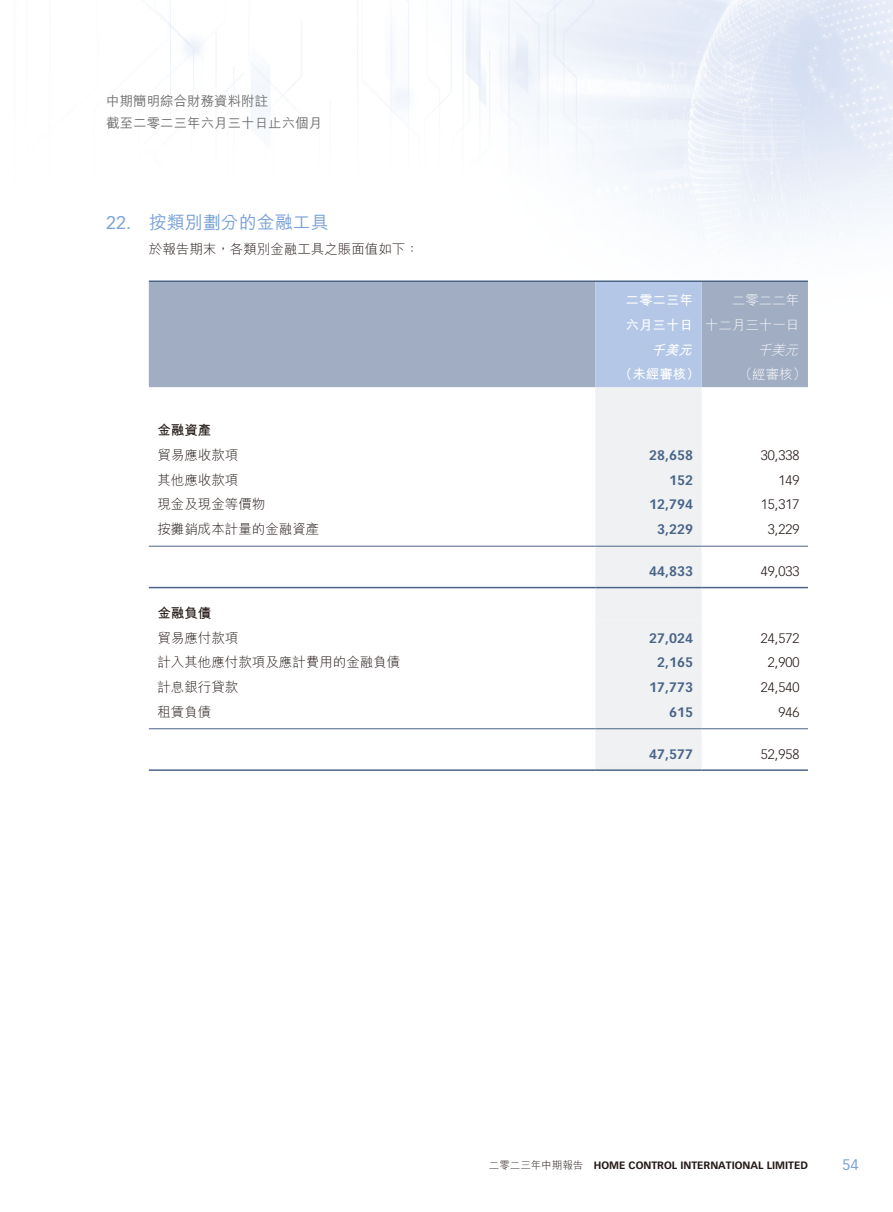
<style>
.page{position:relative;width:893px;height:1212px;background:#fff}
.page>*{position:absolute;margin:0;border:0;box-sizing:border-box;transform-origin:0 0}
.t1{font:18px "M Hei HK Medium E Ten B5 H";color:#7aa2d6}
.t2{font:15px "Vectora LT Std";color:#7aa2d6}
.t3{font:13.5px "M Hei HK Light E Ten B5 H";color:#231916}
.t4{font:700 13.5px "Vectora LT Std";color:#4a6588}
.t5{font:300 13.5px "Vectora LT Std";color:#231916}
.t6{font:13.5px/22.2px "M Hei HK Medium E Ten B5 H";color:#717171}
.t7{font:13.5px/24.8px "M Hei HK Light E Ten B5 H";color:#fff;text-align:right}
.t8{font:13.5px/24.8px "M Hei HK Bold E Ten B5 H";color:#fff}
.t9{font:13.5px "M Hei HK Bold E Ten B5 H";color:#231916}
.t10{font:italic 13.5px "M Hei HK Bold E Ten B5 H";color:#fff}
.t11{font:italic 13.5px "M Hei HK Light E Ten B5 H";color:#fff}
.t12{font:700 10.5px "Vectora LT Std";color:#231916}
.s1{font-family:"Vectora LT Std"}
.s2{font-family:"M Hei HK Light E Ten B5 H";font-weight:400}
</style>
<div class="page">
<img style="left:148px;top:0;width:745px;height:771px">
<div style="left:149px;top:282px;width:659px;height:105px;background:#a0adc3"></div>
<svg style="left:149px;top:387px;width:659px;height:382px"></svg>
<svg style="left:595px;top:282px;width:107px;height:487px"></svg>
<hr style="left:149px;top:280px;width:659px;height:2px;background:#4a6588">
<hr style="left:149px;top:546px;width:446px;height:1px;background:#4a6588">
<hr style="left:595px;top:546px;width:107px;height:1px;background:#4a6588">
<hr style="left:702px;top:546px;width:106px;height:1px;background:#4a6588">
<hr style="left:149px;top:587px;width:446px;height:1px;background:#4a6588">
<hr style="left:595px;top:587px;width:107px;height:1px;background:#4a6588">
<hr style="left:702px;top:587px;width:106px;height:1px;background:#4a6588">
<hr style="left:149px;top:728px;width:446px;height:1px;background:#4a6588">
<hr style="left:595px;top:728px;width:107px;height:1px;background:#4a6588">
<hr style="left:702px;top:728px;width:106px;height:1px;background:#4a6588">
<hr style="left:149px;top:769px;width:446px;height:2px;background:#4a6588">
<hr style="left:595px;top:769px;width:107px;height:2px;background:#4a6588">
<hr style="left:702px;top:769px;width:106px;height:2px;background:#4a6588">
<p class="t6" style="left:106px;top:91px;width:217px">中期簡明綜合財務資料附註<br>截至二零二三年六月三十日止六個月</p>
<h1 class="t1" style="left:106px;top:215px;width:224px"><span class="s1">22.</span> 按類別劃分的金融工具</h1>
<p class="t3" style="left:149px;top:244px;width:271px">於報告期末，各類別金融工具之賬面值如下：</p>
<p class="t8" style="left:626px;top:289px;width:69px">二零二三年六月三十日</p>
<p class="t10" style="left:651px;top:344px;width:45px">千美元</p>
<p class="t7" style="left:705px;top:289px;width:96px">二零二二年<br>十二月三十一日</p>
<p class="t11" style="left:757px;top:344px;width:46px">千美元</p>
<p class="t8" style="left:619px;top:364px;width:82px">（未經審核）</p>
<p class="t7" style="left:739px;top:364px;width:69px">（經審核）</p>
<p class="t9" style="left:157px;top:425px;width:55px">金融資產</p>
<p class="t3" style="left:157px;top:450px;width:82px">貿易應收款項</p>
<p class="t4" style="left:649px;top:449px;width:45px">28,658</p>
<p class="t5" style="left:761px;top:449px;width:40px">30,338</p>
<p class="t3" style="left:157px;top:474px;width:82px">其他應收款項</p>
<p class="t4" style="left:669px;top:473px;width:25px">152</p>
<p class="t5" style="left:778px;top:473px;width:23px">149</p>
<p class="t3" style="left:157px;top:499px;width:109px">現金及現金等價物</p>
<p class="t4" style="left:649px;top:498px;width:45px">12,794</p>
<p class="t5" style="left:761px;top:498px;width:40px">15,317</p>
<p class="t3" style="left:157px;top:524px;width:163px">按攤銷成本計量的金融資產</p>
<p class="t4" style="left:657px;top:523px;width:37px">3,229</p>
<p class="t5" style="left:768px;top:523px;width:33px">3,229</p>
<p class="t4" style="left:649px;top:565px;width:45px">44,833</p>
<p class="t5" style="left:761px;top:565px;width:40px">49,033</p>
<p class="t9" style="left:157px;top:608px;width:55px">金融負債</p>
<p class="t3" style="left:157px;top:632px;width:82px">貿易應付款項</p>
<p class="t4" style="left:649px;top:631px;width:45px">27,024</p>
<p class="t5" style="left:761px;top:631px;width:40px">24,572</p>
<p class="t3" style="left:157px;top:657px;width:244px">計入其他應付款項及應計費用的金融負債</p>
<p class="t4" style="left:657px;top:656px;width:37px">2,165</p>
<p class="t5" style="left:768px;top:656px;width:33px">2,900</p>
<p class="t3" style="left:157px;top:682px;width:82px">計息銀行貸款</p>
<p class="t4" style="left:649px;top:681px;width:45px">17,773</p>
<p class="t5" style="left:761px;top:681px;width:40px">24,540</p>
<p class="t3" style="left:157px;top:707px;width:55px">租賃負債</p>
<p class="t4" style="left:669px;top:705px;width:25px">615</p>
<p class="t5" style="left:778px;top:705px;width:23px">946</p>
<p class="t4" style="left:649px;top:747px;width:45px">47,577</p>
<p class="t5" style="left:761px;top:747px;width:40px">52,958</p>
<p class="t12" style="left:489px;top:1160px;width:321px"><span class="s2">二零二三年中期報告</span> HOME CONTROL INTERNATIONAL LIMITED</p>
<p class="t2" style="left:842px;top:1158px;width:18px">54</p>
</div>
